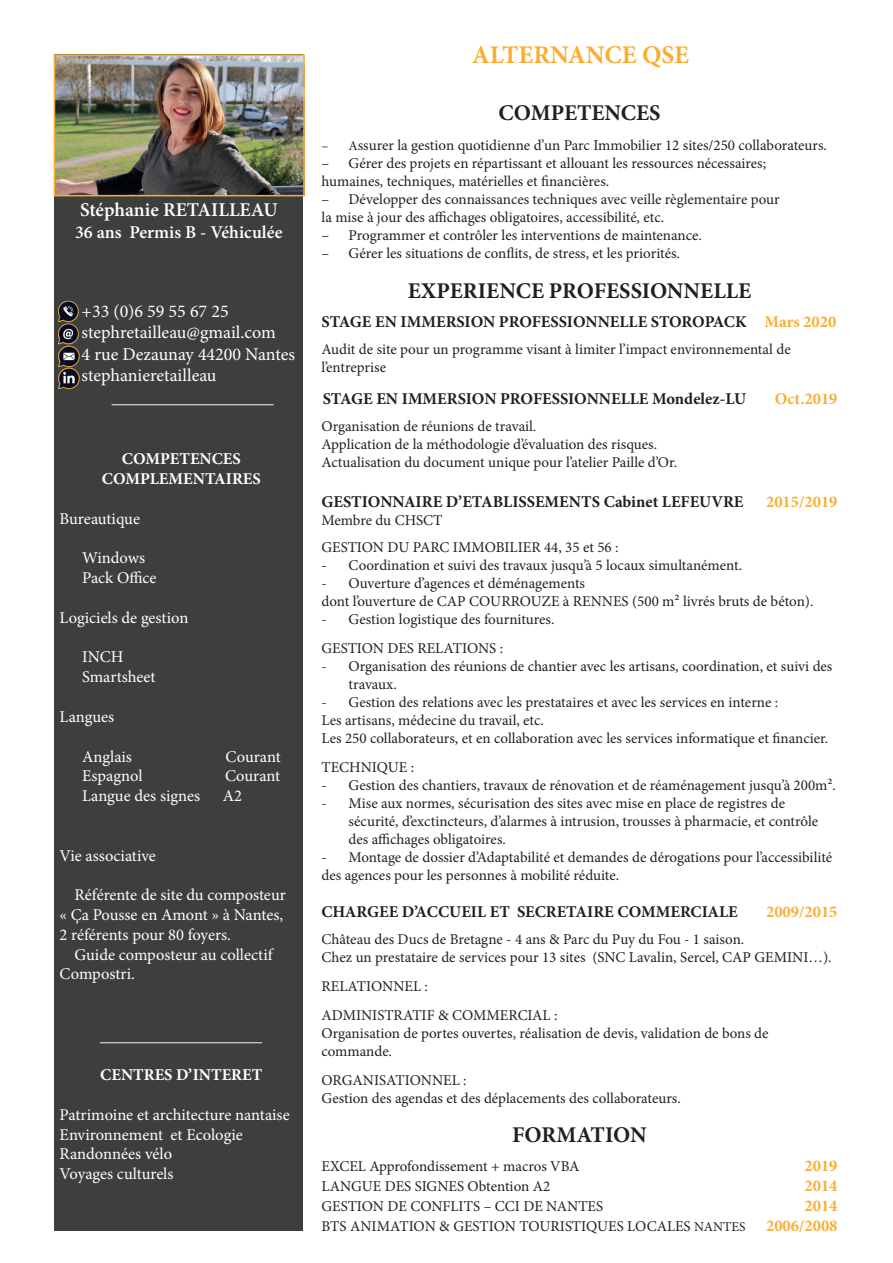
<style>
.page{position:relative;width:893px;height:1263px;background:#fff}
.page>*{position:absolute;margin:0;border:0;box-sizing:border-box;transform-origin:0 0}
.t1{font:700 25.5px "Minion Pro";color:#fbad31}
.t2{font:700 22.5px "Minion Pro";color:#231f20}
.t3{font:600 19.5px "Minion Pro";color:#fff}
.t4{font:18px/21.6px "Minion Pro";color:#fff}
.t5{font:600 18px "Minion Pro";color:#fff}
.t6{font:16.5px/19.8px "Minion Pro";color:#fff}
.t7{font:700 16.5px "Minion Pro";color:#231f20}
.t8{font:700 16.5px "Minion Pro";color:#fbad31}
.t9{font:700 16.5px/19.8px "Minion Pro";color:#fff;text-align:center}
.t10{font:15px/18px "Minion Pro";color:#231f20}
.s1{font-size:13.5px}
.s2{color:#fbad31}
</style>
<div class="page">
<div style="left:54px;top:54px;width:249px;height:1177px;background:#3e3e3f"></div>
<img style="left:58px;top:350px;width:22px;height:13px">
<img style="left:58px;top:363px;width:22px;height:27px">
<img style="left:58px;top:328px;width:21px;height:22px">
<img style="left:58px;top:300px;width:21px;height:28px">
<img style="left:57px;top:57px;width:245px;height:136px">
<div style="left:54px;top:54px;width:251px;height:142px;border:2px solid #fbad31"></div>
<h3 class="t3" style="left:80px;top:196px;width:199px">Stéphanie RETAILLEAU</h3>
<p class="t5" style="left:75px;top:220px;width:209px">36 ans Permis B - Véhiculée</p>
<p class="t4" style="left:82px;top:300px;width:215px">+33 (0)6 59 55 67 25 stephretailleau@gmail.com<br>4 rue Dezaunay 44200 Nantes stephanieretailleau</p>
<p class="t4" style="left:112px;top:386px;width:163px">__________________</p>
<p class="t9" style="left:102px;top:449px;width:161px">COMPETENCES<br>COMPLEMENTAIRES</p>
<p class="t6" style="left:60px;top:509px;width:82px">Bureautique</p>
<p class="t6" style="left:82px;top:548px;width:76px">Windows<br>Pack Office</p>
<p class="t6" style="left:60px;top:608px;width:130px">Logiciels de gestion</p>
<p class="t6" style="left:82px;top:647px;width:75px">INCH<br>Smartsheet</p>
<p class="t6" style="left:60px;top:707px;width:56px">Langues</p>
<p class="t6" style="left:82px;top:746px;width:51px">Anglais</p>
<p class="t6" style="left:226px;top:746px;width:57px">Courant</p>
<p class="t6" style="left:82px;top:766px;width:62px">Espagnol</p>
<p class="t6" style="left:225px;top:766px;width:57px">Courant</p>
<p class="t6" style="left:82px;top:786px;width:120px">Langue des signes</p>
<p class="t6" style="left:223px;top:786px;width:21px">A2</p>
<p class="t6" style="left:60px;top:845px;width:98px">Vie associative</p>
<p class="t6" style="left:60px;top:885px;width:228px;text-indent:15px">Référente de site du composteur « Ça Pousse en Amont » à Nantes,<br>2 référents pour 80 foyers.</p>
<p class="t6" style="left:60px;top:944px;width:215px;text-indent:15px">Guide composteur au collectif<br>Compostri.</p>
<p class="t4" style="left:100px;top:1024px;width:163px">__________________</p>
<p class="t9" style="left:100px;top:1065px;width:164px">CENTRES D’INTERET</p>
<p class="t6" style="left:60px;top:1105px;width:232px">Patrimoine et architecture nantaise<br>Environnement et Ecologie<br>Randonnées vélo<br>Voyages culturels</p>
<h1 class="t1" style="left:472px;top:37px;width:219px">ALTERNANCE QSE</h1>
<h2 class="t2" style="left:498px;top:97px;width:164px">COMPETENCES</h2>
<p class="t10" style="left:321px;top:137px;width:507px"><span class="s1">– A</span>ssurer la gestion quotidienne d’un Parc Immobilier 12 sites/250 collaborateurs.</p>
<p class="t10" style="left:321px;top:155px;width:446px">– Gérer des projets en répartissant et allouant les ressources nécessaires; humaines, techniques, matérielles et financières.</p>
<p class="t10" style="left:321px;top:191px;width:460px">– Développer des connaissances techniques avec veille règlementaire pour la mise à jour des affichages obligatoires, accessibilité, etc.</p>
<p class="t10" style="left:321px;top:227px;width:382px">– Programmer et contrôler les interventions de maintenance.</p>
<p class="t10" style="left:321px;top:245px;width:360px">– Gérer les situations de conflits, de stress, et les priorités.</p>
<h2 class="t2" style="left:408px;top:275px;width:345px">EXPERIENCE PROFESSIONNELLE</h2>
<p class="t7" style="left:321px;top:310px;width:516px">STAGE EN IMMERSION PROFESSIONNELLE STOROPACK <span class="s2">Mars 2020</span></p>
<p class="t10" style="left:321px;top:340px;width:471px">Audit de site pour un programme visant à limiter l’impact environnemental de l’entreprise</p>
<p class="t7" style="left:323px;top:387px;width:425px">STAGE EN IMMERSION PROFESSIONNELLE Mondelez-LU</p>
<p class="t8" style="left:775px;top:387px;width:64px">Oct.2019</p>
<p class="t10" style="left:321px;top:418px;width:357px">Organisation de réunions de travail.<br>Application de la méthodologie d’évaluation des risques.<br>Actualisation du document unique pour l’atelier Paille d’Or.</p>
<p class="t7" style="left:321px;top:490px;width:424px">GESTIONNAIRE D’ETABLISSEMENTS Cabinet LEFEUVRE</p>
<p class="t8" style="left:766px;top:490px;width:73px">2015/2019</p>
<p class="t10" style="left:321px;top:507px;width:299px;line-height:27px">Membre du CHSCT<br>GESTION DU PARC IMMOBILIER 44, 35 et 56 :</p>
<p class="t10" style="left:321px;top:556px;width:422px">- Coordination et suivi des travaux jusqu’à 5 locaux simultanément.</p>
<p class="t10" style="left:321px;top:574px;width:493px">- Ouverture d’agences et déménagements<br>dont l’ouverture de CAP COURROUZE à RENNES (500 m² livrés bruts de béton).</p>
<p class="t10" style="left:321px;top:605px;width:234px;line-height:28.8px">- Gestion logistique des fournitures.<br>GESTION DES RELATIONS :</p>
<p class="t10" style="left:348px;top:657px;width:485px;text-indent:-27px">- Organisation des réunions de chantier avec les artisans, coordination, et suivi des travaux.</p>
<p class="t10" style="left:321px;top:693px;width:508px">- Gestion des relations avec les prestataires et avec les services en interne :<br>Les artisans, médecine du travail, etc.<br>Les 250 collaborateurs, et en collaboration avec les services informatique et financier.</p>
<p class="t10" style="left:321px;top:758px;width:94px">TECHNIQUE :</p>
<p class="t10" style="left:321px;top:776px;width:516px">- Gestion des chantiers, travaux de rénovation et de réaménagement jusqu’à 200m².</p>
<p class="t10" style="left:348px;top:794px;width:471px;text-indent:-27px">- Mise aux normes, sécurisation des sites avec mise en place de registres de sécurité, d’exctincteurs, d’alarmes à intrusion, trousses à pharmacie, et contrôle des affichages obligatoires.</p>
<p class="t10" style="left:321px;top:848px;width:512px">- Montage de dossier d’Adaptabilité et demandes de dérogations pour l’accessibilité des agences pour les personnes à mobilité réduite.</p>
<p class="t7" style="left:321px;top:900px;width:418px">CHARGEE D’ACCUEIL ET SECRETAIRE COMMERCIALE</p>
<p class="t8" style="left:766px;top:900px;width:73px">2009/2015</p>
<p class="t10" style="left:321px;top:931px;width:512px">Château des Ducs de Bretagne - 4 ans &amp; Parc du Puy du Fou - 1 saison.<br>Chez un prestataire de services pour 13 sites (SNC Lavalin, Sercel, CAP GEMINI…).</p>
<p class="t10" style="left:321px;top:972px;width:237px;line-height:28.8px">RELATIONNEL :<br>ADMINISTRATIF &amp; COMMERCIAL :</p>
<p class="t10" style="left:321px;top:1024px;width:449px">Organisation de portes ouvertes, réalisation de devis, validation de bons de commande.</p>
<p class="t10" style="left:321px;top:1071px;width:361px">ORGANISATIONNEL :<br>Gestion des agendas et des déplacements des collaborateurs.</p>
<h2 class="t2" style="left:512px;top:1119px;width:136px">FORMATION</h2>
<p class="t10" style="left:321px;top:1157px;width:260px">EXCEL Approfondissement + macros VBA</p>
<p class="t8" style="left:804px;top:1154px;width:34px">2019</p>
<p class="t10" style="left:321px;top:1177px;width:230px">LANGUE DES SIGNES Obtention A2</p>
<p class="t8" style="left:804px;top:1174px;width:34px">2014</p>
<p class="t10" style="left:321px;top:1197px;width:283px">GESTION DE CONFLITS – CCI DE NANTES</p>
<p class="t8" style="left:804px;top:1194px;width:34px">2014</p>
<p class="t10" style="left:321px;top:1217px;width:425px">BTS ANIMATION &amp; GESTION TOURISTIQUES LOCALES <span class="s1">NANTES</span></p>
<p class="t8" style="left:766px;top:1214px;width:73px">2006/2008</p>
</div>
